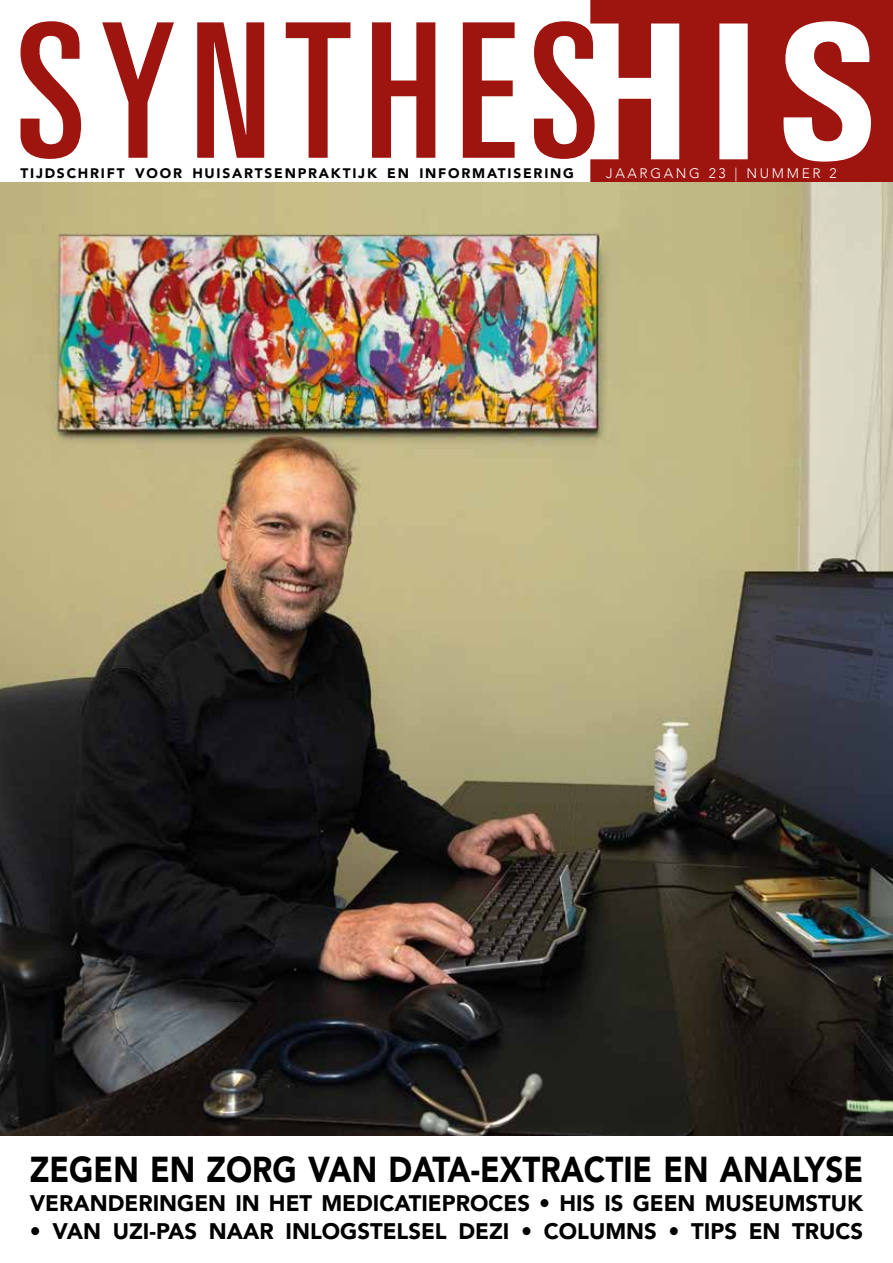
<style>
.page{position:relative;width:893px;height:1263px;background:#fff}
.page>*{position:absolute;margin:0;border:0;box-sizing:border-box;transform-origin:0 0}
.t1{font:900 36px "Avenir";color:#000;scale:.87 1}
.t2{font:900 22.5px "Avenir";color:#000}
.t3{font:900 13.8px "Avenir";letter-spacing:.13em;color:#000}
.t4{font:300 13.8px "Avenir";letter-spacing:.19em;color:#fff}
</style>
<div class="page">
<svg style="left:590px;top:0;width:303px;height:183px;fill:#9e1510"></svg>
<svg style="left:21px;top:21px;width:574px;height:138px"></svg>
<img style="left:0;top:183px;width:893px;height:952px">
<p class="t3" style="left:20px;top:161px;width:555px">TIJDSCHRIFT VOOR HUISARTSENPRAKTIJK EN INFORMATISERING</p>
<p class="t4" style="left:606px;top:165px;width:232px">JAARGANG 23 | NUMMER 2</p>
<h1 class="t1" style="left:30px;top:1139px;width:959px">ZEGEN EN ZORG VAN DATA-EXTRACTIE EN ANALYSE</h1>
<p class="t2" style="left:30px;top:1183px;width:835px">VERANDERINGEN IN HET MEDICATIEPROCES • HIS IS GEEN MUSEUMSTUK</p>
<p class="t2" style="left:30px;top:1212px;width:835px">• VAN UZI-PAS NAAR INLOGSTELSEL DEZI • COLUMNS • TIPS EN TRUCS</p>
</div>
